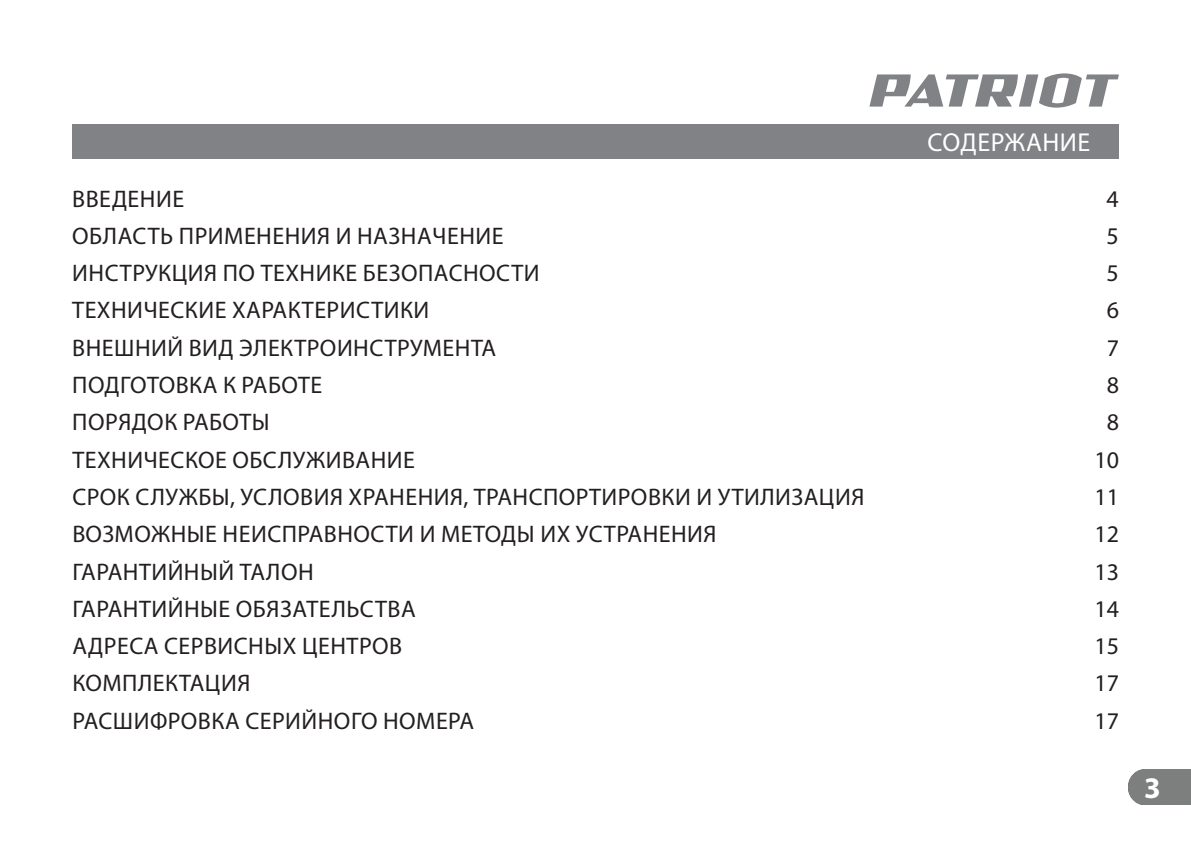
<style>
.page{position:relative;width:1191px;height:842px;background:#fff}
.page>*{position:absolute;margin:0;border:0;box-sizing:border-box;transform-origin:0 0}
.t1{font:700 30px "Myriad Pro";color:#fff}
.t2{font:26px "Myriad Pro";letter-spacing:.02em;color:#fff}
.t3{font:24px "Myriad Pro";letter-spacing:.02em;color:#231f20}
</style>
<div class="page">
<div style="left:1128px;top:770px;width:63px;height:35px;background:#7d7e7e"></div>
<svg style="left:869px;top:73px;width:250px;height:35px"></svg>
<div style="left:72px;top:124px;width:1047px;height:34px;background:#808285"></div>
<p class="t2" style="left:927px;top:130px;width:164px">СОДЕРЖАНИЕ</p>
<p class="t3" style="left:72px;top:187px;width:113px">ВВЕДЕНИЕ</p>
<p class="t3" style="left:1106px;top:187px;width:14px">4</p>
<p class="t3" style="left:72px;top:224px;width:433px">ОБЛАСТЬ ПРИМЕНЕНИЯ И НАЗНАЧЕНИЕ</p>
<p class="t3" style="left:1106px;top:224px;width:14px">5</p>
<p class="t3" style="left:72px;top:262px;width:469px">ИНСТРУКЦИЯ ПО ТЕХНИКЕ БЕЗОПАСНОСТИ</p>
<p class="t3" style="left:1106px;top:262px;width:14px">5</p>
<p class="t3" style="left:72px;top:299px;width:358px">ТЕХНИЧЕСКИЕ ХАРАКТЕРИСТИКИ</p>
<p class="t3" style="left:1106px;top:299px;width:14px">6</p>
<p class="t3" style="left:72px;top:336px;width:425px">ВНЕШНИЙ ВИД ЭЛЕКТРОИНСТРУМЕНТА</p>
<p class="t3" style="left:1106px;top:336px;width:14px">7</p>
<p class="t3" style="left:72px;top:373px;width:252px">ПОДГОТОВКА К РАБОТЕ</p>
<p class="t3" style="left:1106px;top:373px;width:14px">8</p>
<p class="t3" style="left:72px;top:411px;width:199px">ПОРЯДОК РАБОТЫ</p>
<p class="t3" style="left:1106px;top:411px;width:14px">8</p>
<p class="t3" style="left:72px;top:448px;width:344px">ТЕХНИЧЕСКОЕ ОБСЛУЖИВАНИЕ</p>
<p class="t3" style="left:1094px;top:448px;width:26px">10</p>
<p class="t3" style="left:72px;top:485px;width:793px">СРОК СЛУЖБЫ, УСЛОВИЯ ХРАНЕНИЯ, ТРАНСПОРТИРОВКИ И УТИЛИЗАЦИЯ</p>
<p class="t3" style="left:1094px;top:485px;width:26px">11</p>
<p class="t3" style="left:72px;top:523px;width:646px">ВОЗМОЖНЫЕ НЕИСПРАВНОСТИ И МЕТОДЫ ИХ УСТРАНЕНИЯ</p>
<p class="t3" style="left:1094px;top:523px;width:26px">12</p>
<p class="t3" style="left:72px;top:560px;width:243px">ГАРАНТИЙНЫЙ ТАЛОН</p>
<p class="t3" style="left:1094px;top:560px;width:26px">13</p>
<p class="t3" style="left:72px;top:597px;width:345px">ГАРАНТИЙНЫЕ ОБЯЗАТЕЛЬСТВА</p>
<p class="t3" style="left:1094px;top:597px;width:26px">14</p>
<p class="t3" style="left:72px;top:634px;width:331px">АДРЕСА СЕРВИСНЫХ ЦЕНТРОВ</p>
<p class="t3" style="left:1094px;top:634px;width:26px">15</p>
<p class="t3" style="left:72px;top:672px;width:179px">КОМПЛЕКТАЦИЯ</p>
<p class="t3" style="left:1094px;top:672px;width:26px">17</p>
<p class="t3" style="left:72px;top:709px;width:403px">РАСШИФРОВКА СЕРИЙНОГО НОМЕРА</p>
<p class="t3" style="left:1094px;top:709px;width:26px">17</p>
<p class="t1" style="left:1144px;top:773px;width:18px">3</p>
</div>
